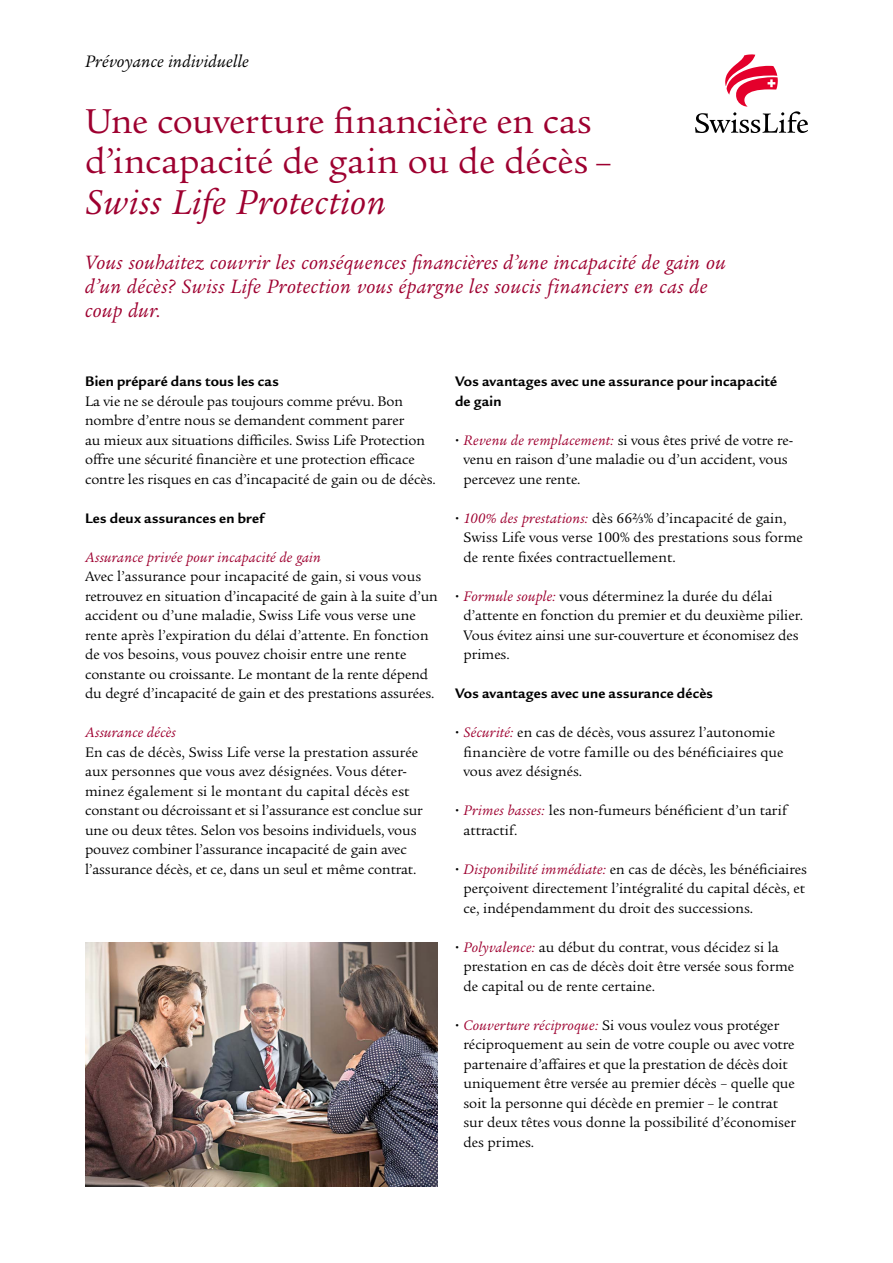
<style>
.page{position:relative;width:893px;height:1263px;background:#fff}
.page>*{position:absolute;margin:0;border:0;box-sizing:border-box;transform-origin:0 0}
.t1{font:37.5px/40.5px "Legacy Serif ITC Pro";letter-spacing:.005em;color:#9e0030}
.t2{font:italic 37.5px "Legacy Serif ITC Pro";letter-spacing:.02em;color:#9e0030}
.t3{font:italic 21px/24px "Legacy Serif ITC Pro";letter-spacing:.02em;color:#9e0030}
.t4{font:italic 18px "Legacy Serif ITC Pro";letter-spacing:.01em;color:#000}
.t5{font:15px/19.5px "Legacy Serif ITC Pro";letter-spacing:-.005em;color:#000}
.t6{font:700 15px/19.5px "Legacy Sans ITC Pro";letter-spacing:.015em;color:#000}
.t7{font:italic 15px "Legacy Serif ITC Pro";letter-spacing:.015em;color:#9e0030}
.s1{font-style:italic;color:#9e0030}
</style>
<div class="page">
<svg style="left:695px;top:54px;width:113px;height:79px"></svg>
<img style="left:85px;top:943px;width:353px;height:243px">
<p class="t4" style="left:85px;top:50px;width:165px">Prévoyance individuelle</p>
<h1 class="t1" style="left:85px;top:100px;width:528px">Une couverture financière en cas d’incapacité de gain ou de décès –</h1>
<h1 class="t2" style="left:85px;top:179px;width:303px">Swiss Life Protection</h1>
<h2 class="t3" style="left:85px;top:250px;width:642px">Vous souhaitez couvrir les conséquences financières d’une incapacité de gain ou d’un décès? Swiss Life Protection vous épargne les soucis financiers en cas de coup dur.</h2>
<p class="t6" style="left:85px;top:372px;width:195px">Bien préparé dans tous les cas</p>
<p class="t5" style="left:85px;top:391px;width:352px">La vie ne se déroule pas toujours comme prévu. Bon nombre d’entre nous se demandent comment parer<br>au mieux aux situations difficiles. Swiss Life Protection offre une sécurité financière et une protection efficace contre les risques en cas d’incapacité de gain ou de décès.</p>
<p class="t6" style="left:85px;top:508px;width:181px">Les deux assurances en bref</p>
<p class="t7" style="left:85px;top:548px;width:237px">Assurance privée pour incapacité de gain</p>
<p class="t5" style="left:85px;top:567px;width:354px">Avec l’assurance pour incapacité de gain, si vous vous retrouvez en situation d’incapacité de gain à la suite d’un accident ou d’une maladie, Swiss Life vous verse une rente après l’expiration du délai d’attente. En fonction de vos besoins, vous pouvez choisir entre une rente constante ou croissante. Le montant de la rente dépend du degré d’incapacité de gain et des prestations assurées.</p>
<p class="t7" style="left:85px;top:723px;width:92px">Assurance décès</p>
<p class="t5" style="left:85px;top:742px;width:339px">En cas de décès, Swiss Life verse la prestation assurée aux personnes que vous avez désignées. Vous déter&shy;minez également si le montant du capital décès est constant ou décroissant et si l’assurance est conclue sur une ou deux têtes. Selon vos besoins individuels, vous pouvez combiner l’assurance incapacité de gain avec l’assurance décès, et ce, dans un seul et même contrat.</p>
<p class="t6" style="left:455px;top:372px;width:323px">Vos avantages avec une assurance pour incapacité de gain</p>
<p class="t5" style="left:463px;top:430px;width:331px"><span class="s1">Revenu de remplacement:</span> si vous êtes privé de votre re&shy;venu en raison d’une maladie ou d’un accident, vous percevez une rente.</p>
<p class="t5" style="left:463px;top:508px;width:341px"><span class="s1">100% des prestations:</span> dès 66⅔% d’incapacité de gain,<br>Swiss Life vous verse 100% des prestations sous forme de rente fixées contractuellement.</p>
<p class="t5" style="left:463px;top:586px;width:341px"><span class="s1">Formule souple:</span> vous déterminez la durée du délai d’attente en fonction du premier et du deuxième pilier.<br>Vous évitez ainsi une sur-couverture et économisez des primes.</p>
<p class="t6" style="left:455px;top:684px;width:260px">Vos avantages avec une assurance décès</p>
<p class="t5" style="left:463px;top:723px;width:322px"><span class="s1">Sécurité:</span> en cas de décès, vous assurez l’autonomie financière de votre famille ou des bénéficiaires que vous avez désignés.</p>
<p class="t5" style="left:463px;top:801px;width:325px"><span class="s1">Primes basses:</span> les non-fumeurs bénéficient d’un tarif attractif.</p>
<p class="t5" style="left:463px;top:859px;width:345px"><span class="s1">Disponibilité immédiate:</span> en cas de décès, les bénéficiaires perçoivent directement l’intégralité du capital décès, et ce, indépendamment du droit des successions.</p>
<p class="t5" style="left:463px;top:937px;width:332px"><span class="s1">Polyvalence:</span> au début du contrat, vous décidez si la prestation en cas de décès doit être versée sous forme de capital ou de rente certaine.</p>
<p class="t5" style="left:463px;top:1015px;width:334px"><span class="s1">Couverture réciproque:</span> Si vous voulez vous protéger réciproquement au sein de votre couple ou avec votre partenaire d’affaires et que la prestation de décès doit uniquement être versée au premier décès – quelle que soit la personne qui décède en premier – le contrat sur deux têtes vous donne la possibilité d’économiser des primes.</p>
</div>
